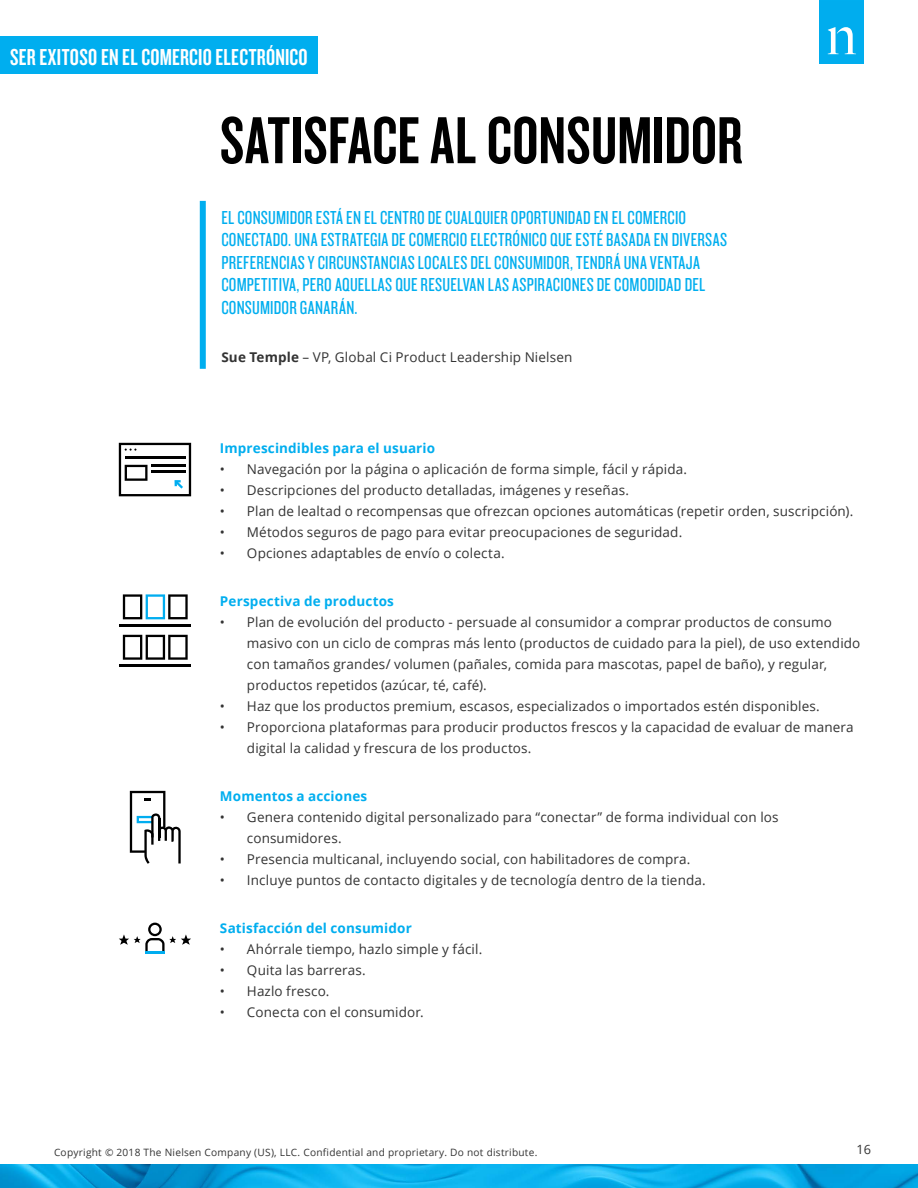
<style>
.page{position:relative;width:918px;height:1188px;background:#fff}
.page>*{position:absolute;margin:0;border:0;box-sizing:border-box;transform-origin:0 0}
.title_of_content{font:69px "Knockout 48 Featherweight";color:#000}
.t1{font:24px "Knockout 48 Featherweight";letter-spacing:.01em;color:#fff}
.title_of_content-2{font:19.5px/22.5px "Knockout 28 Junior Feathrwt";letter-spacing:.015em;color:#00aeef}
.body_text{font:13.5px/21px "Open Sans";letter-spacing:.01em;color:#333}
.body_text-2{font:700 13.5px "Open Sans";letter-spacing:.01em;color:#00aeef}
.t2{font:12.75px "Open Sans";color:#333}
.t3{font:10.2px "Open Sans";letter-spacing:.025em;color:#333}
.s1{font-weight:700}
</style>
<div class="page">
<img style="left:0;top:1164px;width:918px;height:24px">
<div style="left:820px;top:0;width:44px;height:63px;background:#00adee"></div>
<svg style="left:828px;top:27px;width:28px;height:27px"></svg>
<svg style="left:119px;top:443px;width:72px;height:53px"></svg>
<svg style="left:123px;top:635px;width:65px;height:25px"></svg>
<svg style="left:123px;top:594px;width:65px;height:25px"></svg>
<hr style="left:119px;top:624px;width:72px;height:3px;background:#000">
<hr style="left:119px;top:665px;width:72px;height:2px;background:#000">
<svg style="left:130px;top:791px;width:51px;height:73px"></svg>
<svg style="left:119px;top:923px;width:72px;height:28px"></svg>
<hr style="left:145px;top:951px;width:20px;height:2px;background:#00adf0">
<div style="left:0;top:37px;width:318px;height:37px;background:#00aeef"></div>
<div style="left:200px;top:201px;width:6px;height:168px;background:#00aeef"></div>
<p class="t1" style="left:10px;top:42px;width:299px">SER EXITOSO EN EL COMERCIO ELECTRÓNICO</p>
<p class="title_of_content" style="left:220px;top:98px;width:524px">SATISFACE AL CONSUMIDOR</p>
<p class="title_of_content-2" style="left:221px;top:205px;width:507px">EL CONSUMIDOR ESTÁ EN EL CENTRO DE CUALQUIER OPORTUNIDAD EN EL COMERCIO CONECTADO. UNA ESTRATEGIA DE COMERCIO ELECTRÓNICO QUE ESTÉ BASADA EN DIVERSAS PREFERENCIAS Y CIRCUNSTANCIAS LOCALES DEL CONSUMIDOR, TENDRÁ UNA VENTAJA COMPETITIVA, PERO AQUELLAS QUE RESUELVAN LAS ASPIRACIONES DE COMODIDAD DEL CONSUMIDOR GANARÁN.</p>
<p class="body_text" style="left:221px;top:346px;width:353px"><span class="s1">Sue Temple</span> – VP, Global Ci Product Leadership Nielsen</p>
<p class="body_text-2" style="left:220px;top:439px;width:217px">Imprescindibles para el usuario</p>
<p class="body_text" style="left:220px;top:458px;width:469px">• Navegación por la página o aplicación de forma simple, fácil y rápida.</p>
<p class="body_text" style="left:220px;top:479px;width:410px">• Descripciones del producto detalladas, imágenes y reseñas.</p>
<p class="body_text" style="left:220px;top:500px;width:635px">• Plan de lealtad o recompensas que ofrezcan opciones automáticas (repetir orden, suscripción).</p>
<p class="body_text" style="left:220px;top:521px;width:464px">• Métodos seguros de pago para evitar preocupaciones de seguridad.</p>
<p class="body_text" style="left:220px;top:542px;width:286px">• Opciones adaptables de envío o colecta.</p>
<p class="body_text-2" style="left:220px;top:592px;width:176px">Perspectiva de productos</p>
<p class="body_text" style="left:247px;top:611px;width:615px;text-indent:-27px">• Plan de evolución del producto - persuade al consumidor a comprar productos de consumo masivo con un ciclo de compras más lento (productos de cuidado para la piel), de uso extendido con tamaños grandes/ volumen (pañales, comida para mascotas, papel de baño), y regular, productos repetidos (azúcar, té, café).</p>
<p class="body_text" style="left:220px;top:695px;width:601px">• Haz que los productos premium, escasos, especializados o importados estén disponibles.</p>
<p class="body_text" style="left:247px;top:716px;width:608px;text-indent:-27px">• Proporciona plataformas para producir productos frescos y la capacidad de evaluar de manera digital la calidad y frescura de los productos.</p>
<p class="body_text-2" style="left:220px;top:787px;width:149px">Momentos a acciones</p>
<p class="body_text" style="left:247px;top:806px;width:533px;text-indent:-27px">• Genera contenido digital personalizado para “conectar” de forma individual con los consumidores.</p>
<p class="body_text" style="left:220px;top:848px;width:472px">• Presencia multicanal, incluyendo social, con habilitadores de compra.</p>
<p class="body_text" style="left:220px;top:869px;width:487px">• Incluye puntos de contacto digitales y de tecnología dentro de la tienda.</p>
<p class="body_text-2" style="left:220px;top:919px;width:193px">Satisfacción del consumidor</p>
<p class="body_text" style="left:220px;top:938px;width:264px">• Ahórrale tiempo, hazlo simple y fácil.</p>
<p class="body_text" style="left:220px;top:959px;width:147px">• Quita las barreras.</p>
<p class="body_text" style="left:220px;top:980px;width:111px">• Hazlo fresco.</p>
<p class="body_text" style="left:220px;top:1001px;width:205px">• Conecta con el consumidor.</p>
<p class="t3" style="left:54px;top:1145px;width:485px">Copyright © 2018 The Nielsen Company (US), LLC. Confidential and proprietary. Do not distribute.</p>
<p class="t2" style="left:856px;top:1141px;width:16px">16</p>
</div>
